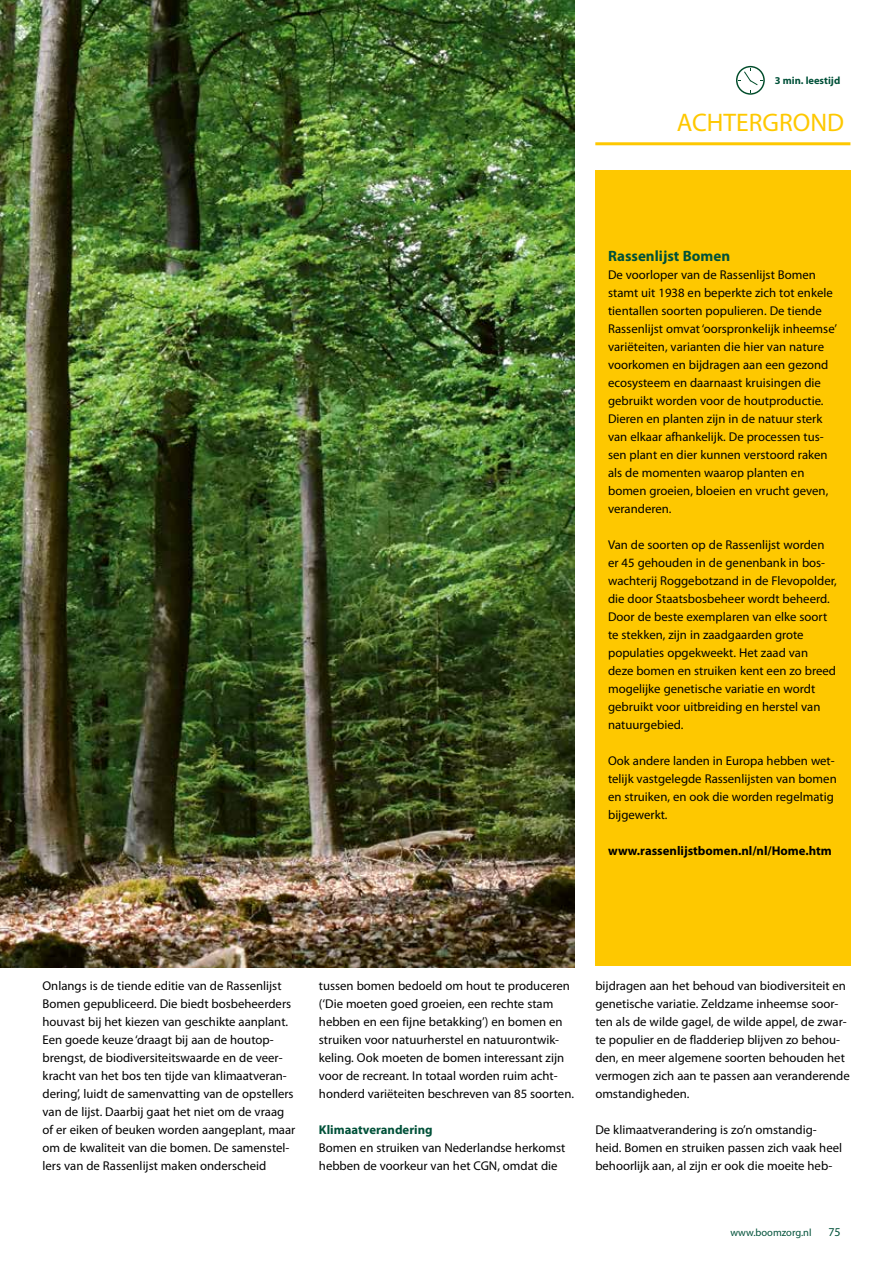
<style>
.page{position:relative;width:893px;height:1263px;background:#fff}
.page>*{position:absolute;margin:0;border:0;box-sizing:border-box;transform-origin:0 0}
.t1{font:25.5px "Myriad Pro";color:#fec800}
.t2{font:700 15px "Myriad Pro";color:#005139}
.t3{font:12.75px/18px "Myriad Pro";color:#000}
.t4{font:700 12.75px "Myriad Pro";color:#000}
.t5{font:700 12.75px "Myriad Pro";color:#005139}
.t6{font:12px "Myriad Pro";color:#005139}
.t7{font:10.5px "Myriad Pro";color:#005139}
.t8{font:700 10.5px "Myriad Pro";color:#005139}
</style>
<div class="page">
<hr style="left:595px;top:142px;width:255px;height:3px;background:#fec800">
<img style="left:0;top:0;width:574px;height:968px">
<div style="left:595px;top:170px;width:255px;height:796px;background:#fec800"></div>
<svg style="left:736px;top:66px;width:29px;height:29px"></svg>
<p class="t8" style="left:775px;top:74px;width:67px">3 min. leestijd</p>
<h1 class="t1" style="left:677px;top:107px;width:169px">ACHTERGROND</h1>
<p class="t2" style="left:608px;top:246px;width:124px">Rassenlijst Bomen</p>
<p class="t3" style="left:608px;top:266px;width:230px">De voorloper van de Rassenlijst Bomen stamt uit 1938 en beperkte zich tot enkele tientallen soorten populieren. De tiende Rassenlijst omvat ‘oorspronkelijk inheemse’ variëteiten, varianten die hier van nature voorkomen en bijdragen aan een gezond ecosysteem en daarnaast kruisingen die gebruikt worden voor de houtproductie.<br>Dieren en planten zijn in de natuur sterk van elkaar afhankelijk. De processen tus&shy;sen plant en dier kunnen verstoord raken als de momenten waarop planten en bomen groeien, bloeien en vrucht geven, veranderen.</p>
<p class="t3" style="left:608px;top:536px;width:230px">Van de soorten op de Rassenlijst worden er 45 gehouden in de genenbank in bos&shy;wachterij Roggebotzand in de Flevopolder, die door Staatsbosbeheer wordt beheerd.<br>Door de beste exemplaren van elke soort te stekken, zijn in zaadgaarden grote populaties opgekweekt. Het zaad van<br>deze bomen en struiken kent een zo breed mogelijke genetische variatie en wordt gebruikt voor uitbreiding en herstel van natuurgebied.</p>
<p class="t3" style="left:608px;top:752px;width:230px">Ook andere landen in Europa hebben wet&shy;telijk vastgelegde Rassenlijsten van bomen en struiken, en ook die worden regelmatig bijgewerkt.</p>
<p class="t4" style="left:608px;top:842px;width:225px">www.rassenlijstbomen.nl/nl/Home.htm</p>
<p class="t3" style="left:43px;top:977px;width:254px">Onlangs is de tiende editie van de Rassenlijst Bomen gepubliceerd. Die biedt bosbeheerders houvast bij het kiezen van geschikte aanplant.<br>Een goede keuze ‘draagt bij aan de houtop&shy;brengst, de biodiversiteitswaarde en de veer&shy;kracht van het bos ten tijde van klimaatveran&shy;dering’, luidt de samenvatting van de opstellers van de lijst. Daarbij gaat het niet om de vraag of er eiken of beuken worden aangeplant, maar om de kwaliteit van die bomen. De samenstel&shy;lers van de Rassenlijst maken onderscheid</p>
<p class="t3" style="left:319px;top:977px;width:257px">tussen bomen bedoeld om hout te produceren (‘Die moeten goed groeien, een rechte stam hebben en een fijne betakking’) en bomen en struiken voor natuurherstel en natuurontwik&shy;keling. Ook moeten de bomen interessant zijn voor de recreant. In totaal worden ruim acht&shy;honderd variëteiten beschreven van 85 soorten.</p>
<p class="t5" style="left:319px;top:1121px;width:115px">Klimaatverandering</p>
<p class="t3" style="left:319px;top:1139px;width:248px">Bomen en struiken van Nederlandse herkomst hebben de voorkeur van het CGN, omdat die</p>
<p class="t3" style="left:595px;top:977px;width:256px">bijdragen aan het behoud van biodiversiteit en genetische variatie. Zeldzame inheemse soor&shy;ten als de wilde gagel, de wilde appel, de zwar&shy;te populier en de fladderiep blijven zo behou&shy;den, en meer algemene soorten behouden het vermogen zich aan te passen aan veranderende omstandigheden.</p>
<p class="t3" style="left:595px;top:1121px;width:248px">De klimaatverandering is zo’n omstandig&shy;heid. Bomen en struiken passen zich vaak heel behoorlijk aan, al zijn er ook die moeite heb-</p>
<p class="t7" style="left:730px;top:1226px;width:83px">www.boomzorg.nl</p>
<p class="t6" style="left:828px;top:1224px;width:14px">75</p>
</div>
